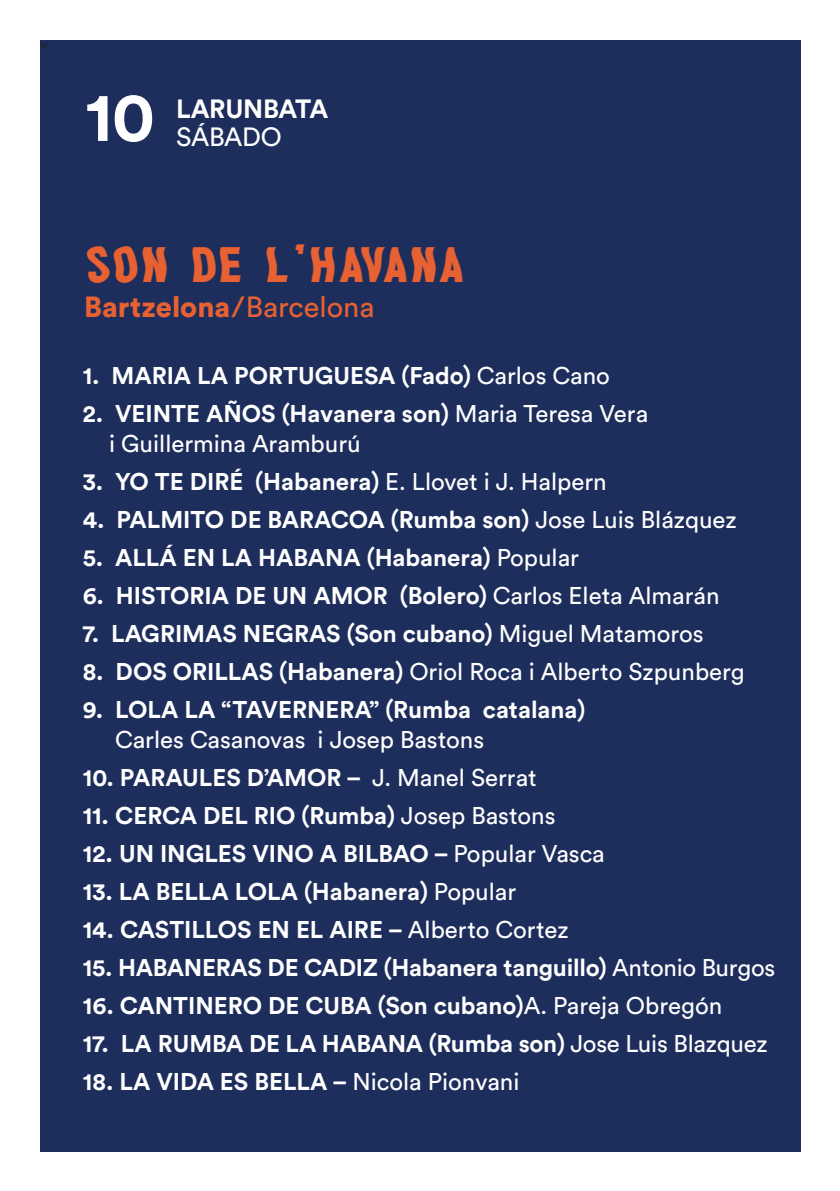
<style>
.page{position:relative;width:840px;height:1191px;background:#fff}
.page>*{position:absolute;margin:0;border:0;box-sizing:border-box;transform-origin:0 0}
.t1{font:700 69px "Circular Std";color:#fff}
.t2{font:49.8px "Overwave";letter-spacing:-.025em;color:#e76132}
.t3{font:900 28.8px "Circular Std";color:#e76132}
.t4{font:700 26.2px "Circular Std";letter-spacing:-.01em;color:#fff}
.t5{font:26.2px "Circular Std";letter-spacing:-.01em;color:#fff}
.t6{font:700 24px/30px "Circular Std";color:#fff}
.t7{font:24px/30px "Circular Std";color:#fff}
.t8{font:12px "Minion Pro";color:#231f20}
.s1{font-weight:500}
.s2{font-weight:400}
.s3{font-weight:700}
</style>
<div class="page">
<div style="left:40px;top:40px;width:759px;height:1111px;background:#1e2e5c"></div>
<p class="t8" style="left:40px;top:37px;width:10px">w</p>
<p class="t1" style="left:85px;top:72px;width:71px">10</p>
<p class="t4" style="left:176px;top:92px;width:154px">LARUNBATA</p>
<p class="t5" style="left:176px;top:121px;width:107px">SÁBADO</p>
<p class="t2" style="left:84px;top:230px;width:382px">SON DE L’HAVANA</p>
<p class="t3" style="left:84px;top:287px;width:292px">Bartzelona<span class="s1">/</span><span class="s2">Barcelona</span></p>
<p class="t6" style="left:83px;top:360px;width:528px">1. MARIA LA PORTUGUESA (Fado) <span class="s2">Carlos Cano</span></p>
<p class="t7" style="left:109px;top:398px;width:540px;text-indent:-26px"><span class="s3">2. VEINTE AÑOS (Havanera son)</span> Maria Teresa Vera i Guillermina Aramburú</p>
<p class="t6" style="left:83px;top:466px;width:525px">3. YO TE DIRÉ (Habanera) <span class="s2">E. Llovet i J. Halpern</span></p>
<p class="t6" style="left:83px;top:504px;width:655px">4. PALMITO DE BARACOA (Rumba son) <span class="s2">Jose Luis Blázquez</span></p>
<p class="t6" style="left:83px;top:542px;width:497px">5. ALLÁ EN LA HABANA (Habanera) <span class="s2">Popular</span></p>
<p class="t6" style="left:83px;top:580px;width:638px">6. HISTORIA DE UN AMOR (Bolero) <span class="s2">Carlos Eleta Almarán</span></p>
<p class="t6" style="left:83px;top:618px;width:622px">7. LAGRIMAS NEGRAS (Son cubano) <span class="s2">Miguel Matamoros</span></p>
<p class="t7" style="left:83px;top:656px;width:663px"><span class="s3">8. DOS ORILLAS (Habanera)</span> Oriol Roca i Alberto Szpunberg</p>
<p class="t6" style="left:115px;top:694px;width:471px;text-indent:-32px">9. LOLA LA “TAVERNERA” (Rumba catalana)<br><span class="s2">Carles Casanovas i Josep Bastons</span></p>
<p class="t6" style="left:83px;top:762px;width:455px">10. PARAULES D’AMOR – <span class="s2">J. Manel Serrat</span></p>
<p class="t6" style="left:83px;top:800px;width:474px">11. CERCA DEL RIO (Rumba) <span class="s2">Josep Bastons</span></p>
<p class="t6" style="left:83px;top:838px;width:523px">12. UN INGLES VINO A BILBAO – <span class="s2">Popular Vasca</span></p>
<p class="t6" style="left:83px;top:876px;width:435px">13. LA BELLA LOLA (Habanera) <span class="s2">Popular</span></p>
<p class="t6" style="left:83px;top:914px;width:487px">14. CASTILLOS EN EL AIRE – <span class="s2">Alberto Cortez</span></p>
<p class="t6" style="left:83px;top:952px;width:693px">15. HABANERAS DE CADIZ (Habanera tanguillo) <span class="s2">Antonio Burgos</span></p>
<p class="t6" style="left:83px;top:990px;width:640px">16. CANTINERO DE CUBA (Son cubano)<span class="s2">A. Pareja Obregón</span></p>
<p class="t6" style="left:83px;top:1028px;width:686px">17. LA RUMBA DE LA HABANA (Rumba son) <span class="s2">Jose Luis Blazquez</span></p>
<p class="t6" style="left:83px;top:1066px;width:438px">18. LA VIDA ES BELLA – <span class="s2">Nicola Pionvani</span></p>
</div>
